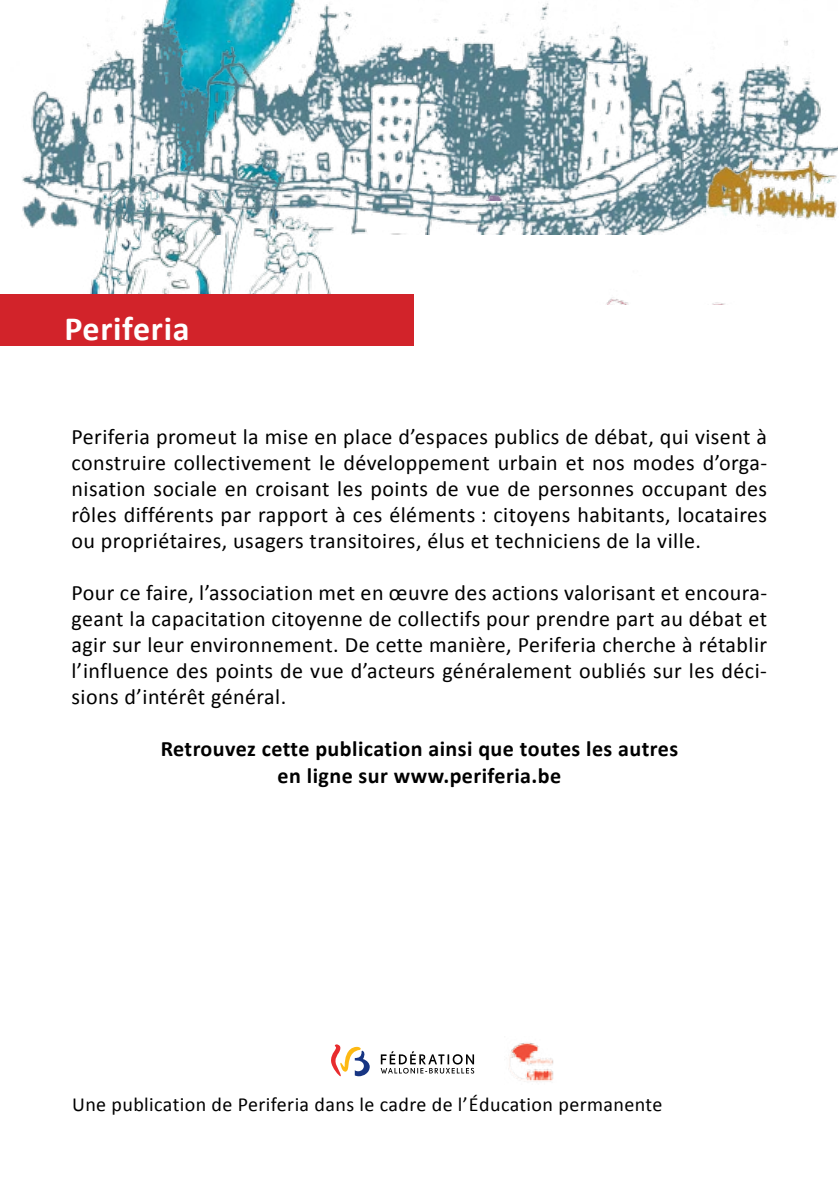
<style>
.page{position:relative;width:840px;height:1191px;background:#fff}
.page>*{position:absolute;margin:0;border:0;box-sizing:border-box;transform-origin:0 0}
.t1{font:700 34px "Calibri";letter-spacing:.02em;color:#fff}
.t2{font:22px/26px "Calibri";letter-spacing:.02em;color:#000;text-align:justify}
.t3{font:700 22px/26px "Calibri";letter-spacing:.02em;color:#000;text-align:center}
.t4{font:20px "Calibri";letter-spacing:.02em;color:#000}
</style>
<div class="page">
<img style="left:90px;top:234px;width:397px;height:72px">
<img style="left:606px;top:298px;width:119px;height:6px">
<img style="left:22px;top:0;width:789px;height:234px">
<img style="left:623px;top:89px;width:215px;height:146px">
<img style="left:362px;top:157px;width:196px;height:43px">
<div style="left:0;top:294px;width:413px;height:52px;background:#d2232a"></div>
<img style="left:508px;top:1042px;width:46px;height:40px">
<svg style="left:380px;top:1051px;width:94px;height:22px"></svg>
<svg style="left:331px;top:1044px;width:38px;height:32px"></svg>
<h1 class="t1" style="left:64px;top:307px;width:127px">Periferia</h1>
<p class="t2" style="left:71px;top:424px;width:696px">Periferia promeut la mise en place d’espaces publics de débat, qui visent à construire collectivement le développement urbain et nos modes d’orga&shy;nisation sociale en croisant les points de vue de personnes occupant des rôles différents par rapport à ces éléments : citoyens habitants, locataires ou propriétaires, usagers transitoires, élus et techniciens de la ville.</p>
<p class="t2" style="left:71px;top:580px;width:696px">Pour ce faire, l’association met en œuvre des actions valorisant et encoura&shy;geant la capacitation citoyenne de collectifs pour prendre part au débat et agir sur leur environnement. De cette manière, Periferia cherche à rétablir l’influence des points de vue d’acteurs généralement oubliés sur les déci&shy;sions d’intérêt général.</p>
<p class="t3" style="left:161px;top:736px;width:519px">Retrouvez cette publication ainsi que toutes les autres en ligne sur www.periferia.be</p>
<p class="t4" style="left:72px;top:1092px;width:591px">Une publication de Periferia dans le cadre de l’éducation permanente</p>
</div>
